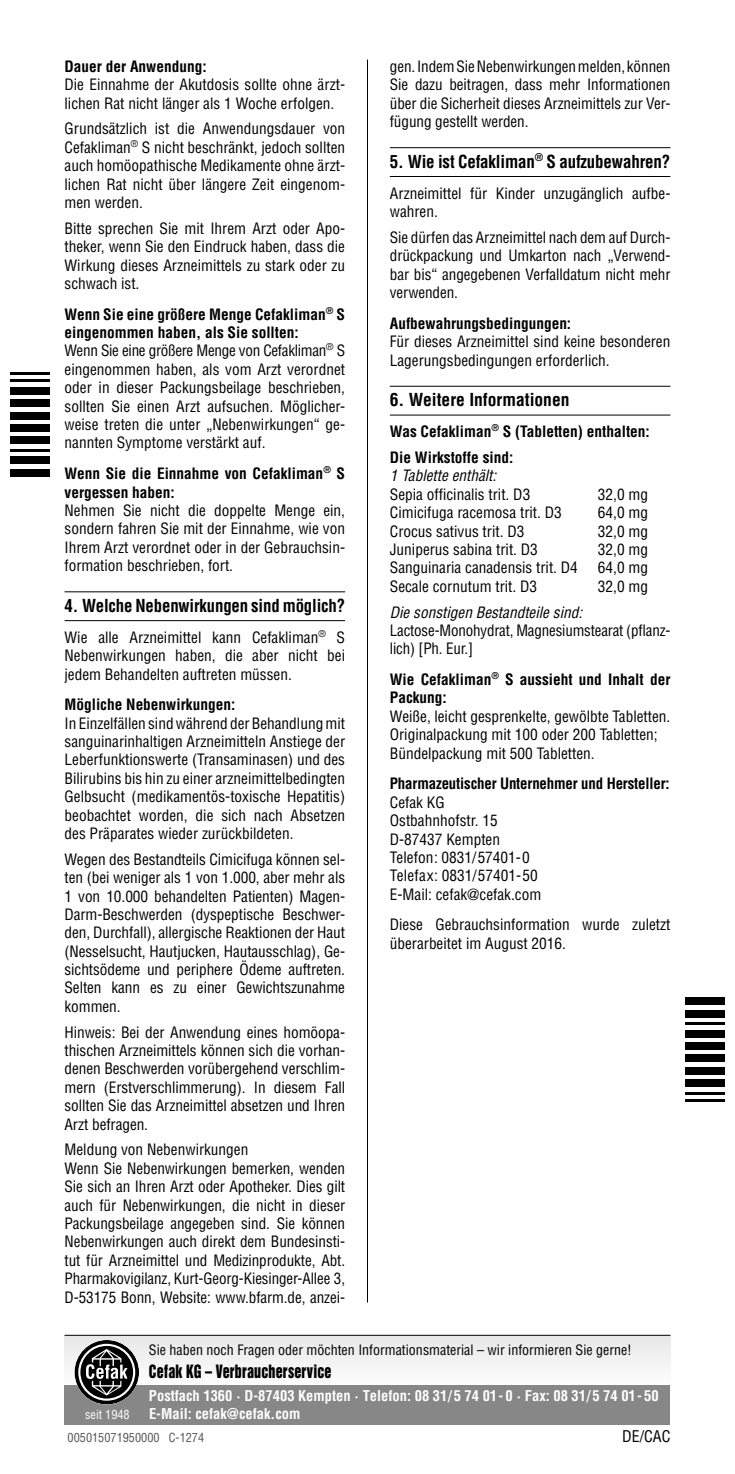
<style>
.page{position:relative;width:735px;height:1474px;background:#fff}
.page>*{position:absolute;margin:0;border:0;box-sizing:border-box;transform-origin:0 0}
.t1{font:700 condensed 17.5px "Helvetica";letter-spacing:-.01em;color:#000}
.t2{font:700 condensed 17.5px "Helvetica";letter-spacing:-.01em;color:#000;scale:.96 1}
.t3{font:16.8px "Helvetica Inserat";letter-spacing:.015em;color:#000;scale:.83 1}
.t4{font:condensed 15.75px "Helvetica";color:#000}
.t5{font:condensed 15.4px/18.4px "Helvetica";color:#000}
.t6{font:700 condensed 15.4px/18.4px "Helvetica";color:#000}
.t7{font:italic condensed 15.4px "Helvetica";color:#000}
.t8{font:700 condensed 14.53px "Helvetica";color:#fff}
.t9{font:condensed 14px "Helvetica";color:#000}
.t10{font:condensed 12.25px "Helvetica";color:#575756}
.t11{font:condensed 12.25px "Helvetica";color:#fff}
.s1{font-weight:700}
</style>
<div class="page">
<hr style="left:367px;top:60px;width:1px;height:1242px;background:#000">
<hr style="left:64px;top:591px;width:281px;height:1px;background:#000">
<hr style="left:64px;top:620px;width:281px;height:1px;background:#000">
<hr style="left:389px;top:147px;width:281px;height:1px;background:#000">
<hr style="left:389px;top:176px;width:281px;height:1px;background:#000">
<hr style="left:389px;top:386px;width:281px;height:1px;background:#000">
<hr style="left:389px;top:415px;width:281px;height:1px;background:#000">
<div style="left:64px;top:1334px;width:606px;height:52px;background:#f2f2f2"></div>
<div style="left:64px;top:1384px;width:606px;height:40px;background:#878787"></div>
<svg style="left:74px;top:1340px;width:65px;height:64px"></svg>
<hr style="left:10px;top:372px;width:40px;height:3px;background:#000">
<hr style="left:10px;top:379px;width:40px;height:3px;background:#000">
<div style="left:10px;top:387px;width:40px;height:7px;background:#000"></div>
<div style="left:10px;top:399px;width:40px;height:8px;background:#000"></div>
<div style="left:10px;top:412px;width:40px;height:7px;background:#000"></div>
<div style="left:10px;top:424px;width:40px;height:8px;background:#000"></div>
<div style="left:10px;top:437px;width:40px;height:7px;background:#000"></div>
<hr style="left:10px;top:449px;width:40px;height:2px;background:#000">
<div style="left:10px;top:456px;width:40px;height:8px;background:#000"></div>
<div style="left:10px;top:469px;width:40px;height:7px;background:#000"></div>
<hr style="left:685px;top:1099px;width:39px;height:2px;background:#000">
<hr style="left:685px;top:1091px;width:39px;height:3px;background:#000">
<div style="left:685px;top:1079px;width:39px;height:7px;background:#000"></div>
<div style="left:685px;top:1067px;width:39px;height:7px;background:#000"></div>
<div style="left:685px;top:1054px;width:39px;height:8px;background:#000"></div>
<div style="left:685px;top:1042px;width:39px;height:7px;background:#000"></div>
<div style="left:685px;top:1029px;width:39px;height:8px;background:#000"></div>
<hr style="left:685px;top:1022px;width:39px;height:2px;background:#000">
<div style="left:685px;top:1009px;width:39px;height:8px;background:#000"></div>
<div style="left:685px;top:997px;width:39px;height:8px;background:#000"></div>
<hr style="left:64px;top:1334px;width:606px;height:1px;background:#000">
<p class="t6" style="left:64px;top:57px;width:144px">Dauer der Anwendung:</p>
<p class="t5" style="left:64px;top:75px;width:282px">Die Einnahme der Akutdosis sollte ohne ärzt&shy;lichen Rat nicht länger als 1 Woche erfolgen.</p>
<p class="t5" style="left:64px;top:119px;width:282px;text-align:justify">Grundsätzlich ist die Anwendungsdauer von Cefakliman<sup>®</sup> S nicht beschränkt, jedoch sollten auch homöopathische Medikamente ohne ärzt&shy;lichen Rat nicht über längere Zeit eingenom&shy;men werden.</p>
<p class="t5" style="left:64px;top:219px;width:282px;text-align:justify">Bitte sprechen Sie mit Ihrem Arzt oder Apo&shy;theker, wenn Sie den Eindruck haben, dass die Wirkung dieses Arzneimittels zu stark oder zu schwach ist.</p>
<p class="t5" style="left:64px;top:305px;width:282px"><span class="s1">Wenn Sie eine größere Menge Cefakliman</span><sup>®</sup> <span class="s1">S eingenommen haben, als Sie sollten:<br></span>Wenn Sie eine größere Menge von Cefakliman<sup>®</sup> S eingenommen haben, als vom Arzt verordnet oder in dieser Packungsbeilage beschrieben, sollten Sie einen Arzt aufsuchen. Möglicher&shy;weise treten die unter „Nebenwirkungen“ ge&shy;nannten Symptome verstärkt auf.</p>
<p class="t6" style="left:64px;top:464px;width:282px">Wenn Sie die Einnahme von Cefakliman<sup>®</sup> S vergessen haben:</p>
<p class="t5" style="left:64px;top:501px;width:282px;text-align:justify">Nehmen Sie nicht die doppelte Menge ein, sondern fahren Sie mit der Einnahme, wie von Ihrem Arzt verordnet oder in der Gebrauchsin&shy;formation beschrieben, fort.</p>
<p class="t2" style="left:64px;top:594px;width:293px">4. Welche Nebenwirkungen sind möglich?</p>
<p class="t5" style="left:64px;top:628px;width:282px;text-align:justify">Wie alle Arzneimittel kann Cefakliman<sup>®</sup> S Nebenwirkungen haben, die aber nicht bei jedem Behandelten auftreten müssen.</p>
<p class="t6" style="left:64px;top:695px;width:172px">Mögliche Nebenwirkungen:</p>
<p class="t5" style="left:64px;top:713px;width:282px;text-align:justify">In Einzelfällen sind während der Behandlung mit sanguinarinhaltigen Arzneimitteln Anstiege der Leberfunktionswerte (Transaminasen) und des Bilirubins bis hin zu einer arzneimittelbedingten Gelbsucht (medikamentös-toxische Hepatitis) beobachtet worden, die sich nach Absetzen des Präparates wieder zurückbildeten.</p>
<p class="t5" style="left:64px;top:850px;width:282px;text-align:justify">Wegen des Bestandteils Cimicifuga können sel&shy;ten (bei weniger als 1 von 1.000, aber mehr als 1 von 10.000 behandelten Patienten) Magen-Darm-Beschwerden (dyspeptische Beschwer&shy;den, Durchfall), allergische Reaktionen der Haut (Nesselsucht, Hautjucken, Hautausschlag), Ge&shy;sichtsödeme und periphere Ödeme auftreten.<br>Selten kann es zu einer Gewichtszunahme kommen.</p>
<p class="t5" style="left:64px;top:1022px;width:282px;text-align:justify">Hinweis: Bei der Anwendung eines homöopa&shy;thischen Arzneimittels können sich die vorhan&shy;denen Beschwerden vorübergehend verschlim&shy;mern (Erstverschlimmerung). In diesem Fall sollten Sie das Arzneimittel absetzen und Ihren Arzt befragen.</p>
<p class="t5" style="left:64px;top:1140px;width:282px">Meldung von Nebenwirkungen<br>Wenn Sie Nebenwirkungen bemerken, wenden Sie sich an Ihren Arzt oder Apotheker. Dies gilt auch für Nebenwirkungen, die nicht in dieser Packungsbeilage angegeben sind. Sie können Nebenwirkungen auch direkt dem Bundesinsti&shy;tut für Arzneimittel und Medizinprodukte, Abt.<br>Pharmakovigilanz, Kurt-Georg-Kiesinger-Allee 3, D-53175 Bonn, Website: www.bfarm.de, anzei-</p>
<p class="t5" style="left:389px;top:57px;width:282px;text-align:justify">gen. Indem Sie Nebenwirkungen melden, können Sie dazu beitragen, dass mehr Informationen über die Sicherheit dieses Arzneimittels zur Ver&shy;fügung gestellt werden.</p>
<p class="t1" style="left:389px;top:150px;width:282px">5. Wie ist Cefakliman<sup>®</sup> S aufzubewahren?</p>
<p class="t5" style="left:389px;top:184px;width:282px">Arzneimittel für Kinder unzugänglich aufbe&shy;wahren.</p>
<p class="t5" style="left:389px;top:228px;width:282px;text-align:justify">Sie dürfen das Arzneimittel nach dem auf Durch&shy;drückpackung und Umkarton nach „Verwend&shy;bar bis“ angegebenen Verfalldatum nicht mehr verwenden.</p>
<p class="t6" style="left:389px;top:314px;width:183px">Aufbewahrungsbedingungen:</p>
<p class="t5" style="left:389px;top:332px;width:282px">Für dieses Arzneimittel sind keine besonderen<br>Lagerungsbedingungen erforderlich.</p>
<p class="t1" style="left:389px;top:389px;width:181px">6. Weitere Informationen</p>
<p class="t6" style="left:389px;top:418px;width:261px;line-height:25.9px">Was Cefakliman<sup>®</sup> S (Tabletten) enthalten:<br>Die Wirkstoffe sind:</p>
<p class="t7" style="left:389px;top:466px;width:108px">1 Tablette enthält:</p>
<p class="t5" style="left:389px;top:485px;width:142px">Sepia officinalis trit. D3</p>
<p class="t5" style="left:597px;top:485px;width:52px">32,0 mg</p>
<p class="t5" style="left:389px;top:503px;width:173px">Cimicifuga racemosa trit. D3</p>
<p class="t5" style="left:597px;top:503px;width:52px">64,0 mg</p>
<p class="t5" style="left:389px;top:521px;width:136px">Crocus sativus trit. D3</p>
<p class="t5" style="left:597px;top:521px;width:52px">32,0 mg</p>
<p class="t5" style="left:389px;top:540px;width:149px">Juniperus sabina trit. D3</p>
<p class="t5" style="left:597px;top:540px;width:52px">32,0 mg</p>
<p class="t5" style="left:389px;top:558px;width:189px">Sanguinaria canadensis trit. D4</p>
<p class="t5" style="left:597px;top:558px;width:52px">64,0 mg</p>
<p class="t5" style="left:389px;top:577px;width:149px">Secale cornutum trit. D3</p>
<p class="t5" style="left:597px;top:577px;width:52px">32,0 mg</p>
<p class="t7" style="left:389px;top:602px;width:194px">Die sonstigen Bestandteile sind:</p>
<p class="t5" style="left:389px;top:621px;width:280px">Lactose-Monohydrat, Magnesiumstearat (pflanz&shy;lich) [Ph. Eur.]</p>
<p class="t6" style="left:389px;top:670px;width:282px">Wie Cefakliman<sup>®</sup> S aussieht und Inhalt der<br>Packung:</p>
<p class="t5" style="left:389px;top:707px;width:282px">Weiße, leicht gesprenkelte, gewölbte Tabletten.<br>Originalpackung mit 100 oder 200 Tabletten;<br>Bündelpackung mit 500 Tabletten.</p>
<p class="t6" style="left:389px;top:774px;width:281px">Pharmazeutischer Unternehmer und Hersteller:</p>
<p class="t5" style="left:389px;top:793px;width:153px">Cefak KG<br>Ostbahnhofstr. 15<br>D-87437 Kempten<br>Telefon: 0831/57401-0<br>Telefax: 0831/57401-50<br>E-Mail: cefak@cefak.com</p>
<p class="t5" style="left:389px;top:915px;width:282px">Diese Gebrauchsinformation wurde zuletzt überarbeitet im August 2016.</p>
<p class="t9" style="left:149px;top:1340px;width:484px">Sie haben noch Fragen oder möchten Informationsmaterial – wir informieren Sie gerne!</p>
<p class="t3" style="left:149px;top:1361px;width:221px">Cefak KG – Verbraucherservice</p>
<p class="t8" style="left:149px;top:1386px;width:511px">Postfach 1360 · D-87403 Kempten · Telefon: 08 31/5 74 01 - 0 · Fax: 08 31/5 74 01 - 50</p>
<p class="t11" style="left:85px;top:1406px;width:46px">seit 1948</p>
<p class="t8" style="left:149px;top:1404px;width:153px">E-Mail: cefak@cefak.com</p>
<p class="t10" style="left:68px;top:1429px;width:138px">005015071950000 C-1274</p>
<p class="t4" style="left:622px;top:1426px;width:50px">DE/CAC</p>
</div>
